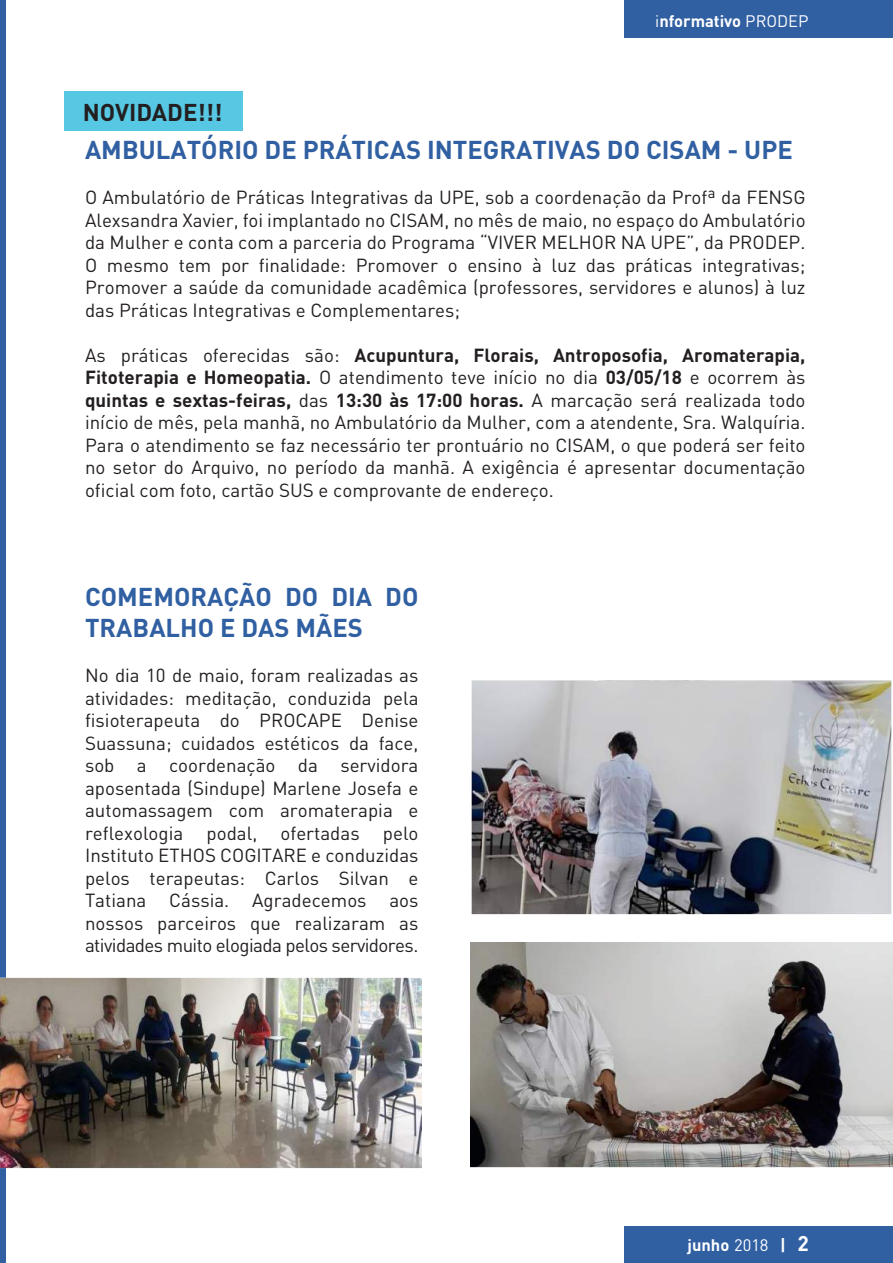
<style>
.page{position:relative;width:893px;height:1263px;background:#fff}
.page>*{position:absolute;margin:0;border:0;box-sizing:border-box;transform-origin:0 0}
.t1{font:700 25.5px/30.6px "DIN Pro";color:#305fa2}
.t2{font:700 24px "DIN Pro";color:#231f20}
.t3{font:18.75px/22.5px "DIN Pro";color:#231f20;text-align:justify}
.t4{font:700 16.5px "DIN Pro";color:#fff}
.s1{font-weight:400}
.s2{font-weight:700}
.s3{font-size:21px}
</style>
<div class="page">
<div style="left:624px;top:0;width:269px;height:37px;background:#305fa2"></div>
<div style="left:624px;top:1226px;width:269px;height:37px;background:#305fa2"></div>
<div style="left:0;top:0;width:5px;height:1263px;background:#305fa2"></div>
<div style="left:65px;top:91px;width:178px;height:40px;background:#57c8e4"></div>
<img style="left:471px;top:680px;width:421px;height:235px">
<img style="left:471px;top:942px;width:422px;height:226px">
<img style="left:0;top:969px;width:422px;height:206px">
<p class="t2" style="left:83px;top:92px;width:141px">NOVIDADE!!!</p>
<p class="t4" style="left:655px;top:8px;width:155px"><span class="s1">i</span>nformativo <span class="s1">PRODEP</span></p>
<h1 class="t1" style="left:85px;top:132px;width:709px">AMBULATÓRIO DE PRÁTICAS INTEGRATIVAS DO CISAM - UPE</h1>
<p class="t3" style="left:85px;top:184px;width:722px">O Ambulatório de Práticas Integrativas da UPE, sob a coordenação da Profª da FENSG Alexsandra Xavier, foi implantado no CISAM, no mês de maio, no espaço do Ambulatório da Mulher e conta com a parceria do Programa “VIVER MELHOR NA UPE”, da PRODEP.<br>O mesmo tem por finalidade: Promover o ensino à luz das práticas integrativas; Promover a saúde da comunidade acadêmica (professores, servidores e alunos) à luz das Práticas Integrativas e Complementares;</p>
<p class="t3" style="left:85px;top:342px;width:722px">As práticas oferecidas são: <span class="s2">Acupuntura, Florais, Antroposofia, Aromaterapia, Fitoterapia e Homeopatia.</span> O atendimento teve início no dia <span class="s2">03/05/18</span> e ocorrem às <span class="s2">quintas e sextas-feiras,</span> das <span class="s2">13:30 às 17:00 horas.</span> A marcação será realizada todo início de mês, pela manhã, no Ambulatório da Mulher, com a atendente, Sra. Walquíria.<br>Para o atendimento se faz necessário ter prontuário no CISAM, o que poderá ser feito no setor do Arquivo, no período da manhã. A exigência é apresentar documentação oficial com foto, cartão SUS e comprovante de endereço.</p>
<h1 class="t1" style="left:85px;top:579px;width:335px">COMEMORAÇÃO DO DIA DO<br>TRABALHO E DAS MÃES</h1>
<p class="t3" style="left:85px;top:662px;width:335px">No dia 10 de maio, foram realizadas as atividades: meditação, conduzida pela fisioterapeuta do PROCAPE Denise Suassuna; cuidados estéticos da face, sob a coordenação da servidora aposentada (Sindupe) Marlene Josefa e automassagem com aromaterapia e reflexologia podal, ofertadas pelo Instituto ETHOS COGITARE e conduzidas pelos terapeutas: Carlos Silvan e Tatiana Cássia. Agradecemos aos nossos parceiros que realizaram as atividades muito elogiada pelos servidores.</p>
<p class="t4" style="left:687px;top:1231px;width:123px">junho <span class="s1">2018</span> | <span class="s3">2</span></p>
</div>
